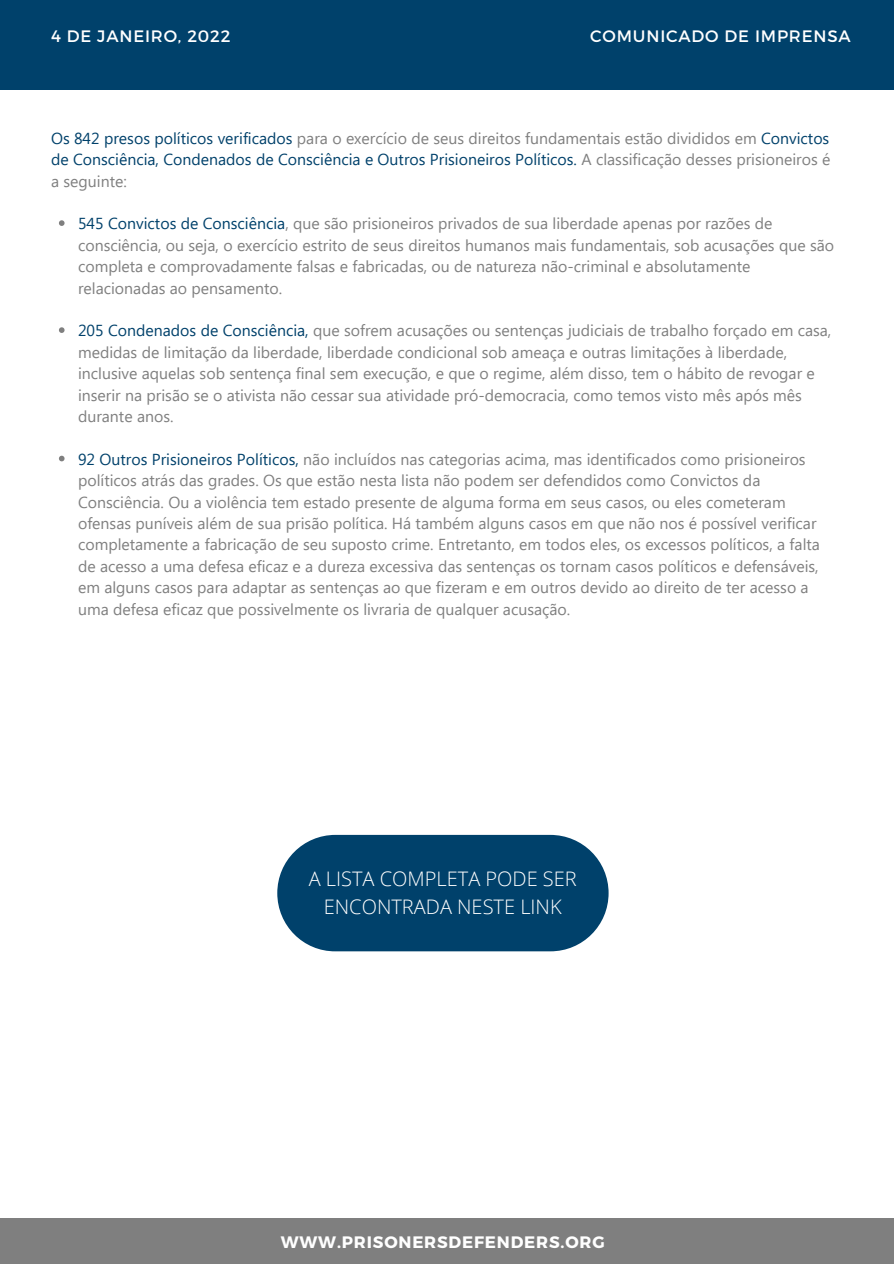
<style>
.page{position:relative;width:894px;height:1264px;background:#fff}
.page>*{position:absolute;margin:0;border:0;box-sizing:border-box;transform-origin:0 0}
.t1{font:300 19.95px/27.8px "Open Sans";color:#fff;text-align:center}
.t2{font:16.5px "Montserrat";letter-spacing:.05em;color:#fff}
.t3{font:700 16.5px "Montserrat";letter-spacing:.05em;color:#fff}
.t4{font:15.9px/21.5px "Segoe UI";color:#7f7f7f}
.t5{font:15.9px/21.5px "Segoe UI";color:#00416b;text-align:justify}
.s1{color:#7f7f7f}
.s2{color:#00416b}
</style>
<div class="page">
<div style="left:0;top:0;width:893px;height:90px;background:#00416b"></div>
<div style="left:0;top:1218px;width:893px;height:45px;background:#7f7f7f"></div>
<svg style="left:59px;top:220px;width:5px;height:6px"></svg>
<svg style="left:59px;top:327px;width:5px;height:6px"></svg>
<svg style="left:59px;top:456px;width:5px;height:5px"></svg>
<div style="left:277px;top:834px;width:331px;height:117px;background:#00416b;border-radius:58px"></div>
<p class="t2" style="left:51px;top:25px;width:181px">4 DE JANEIRO, 2022</p>
<p class="t2" style="left:590px;top:25px;width:262px">COMUNICADO DE IMPRENSA</p>
<p class="t5" style="left:51px;top:126px;width:780px">Os 842 presos políticos verificados <span class="s1">para o exercício de seus direitos fundamentais estão divididos em</span> Convictos de Consciência, Condenados de Consciência e Outros Prisioneiros Políticos. <span class="s1">A classificação desses prisioneiros é a seguinte:</span></p>
<p class="t4" style="left:78px;top:212px;width:757px"><span class="s2">545 Convictos de Consciência</span>, que são prisioneiros privados de sua liberdade apenas por razões de consciência, ou seja, o exercício estrito de seus direitos humanos mais fundamentais, sob acusações que são completa e comprovadamente falsas e fabricadas, ou de natureza não-criminal e absolutamente relacionadas ao pensamento.</p>
<p class="t4" style="left:78px;top:319px;width:754px"><span class="s2">205 Condenados de Consciência,</span> que sofrem acusações ou sentenças judiciais de trabalho forçado em casa, medidas de limitação da liberdade, liberdade condicional sob ameaça e outras limitações à liberdade, inclusive aquelas sob sentença final sem execução, e que o regime, além disso, tem o hábito de revogar e inserir na prisão se o ativista não cessar sua atividade pró-democracia, como temos visto mês após mês durante anos.</p>
<p class="t4" style="left:78px;top:447px;width:743px"><span class="s2">92 Outros Prisioneiros Políticos,</span> não incluídos nas categorias acima, mas identificados como prisioneiros políticos atrás das grades. Os que estão nesta lista não podem ser defendidos como Convictos da Consciência. Ou a violência tem estado presente de alguma forma em seus casos, ou eles cometeram ofensas puníveis além de sua prisão política. Há também alguns casos em que não nos é possível verificar completamente a fabricação de seu suposto crime. Entretanto, em todos eles, os excessos políticos, a falta de acesso a uma defesa eficaz e a dureza excessiva das sentenças os tornam casos políticos e defensáveis, em alguns casos para adaptar as sentenças ao que fizeram e em outros devido ao direito de ter acesso a uma defesa eficaz que possivelmente os livraria de qualquer acusação.</p>
<p class="t1" style="left:308px;top:864px;width:269px">A LISTA COMPLETA PODE SER<br>ENCONTRADA NESTE LINK</p>
<p class="t3" style="left:281px;top:1231px;width:325px">WWW.PRISONERSDEFENDERS.ORG</p>
</div>
